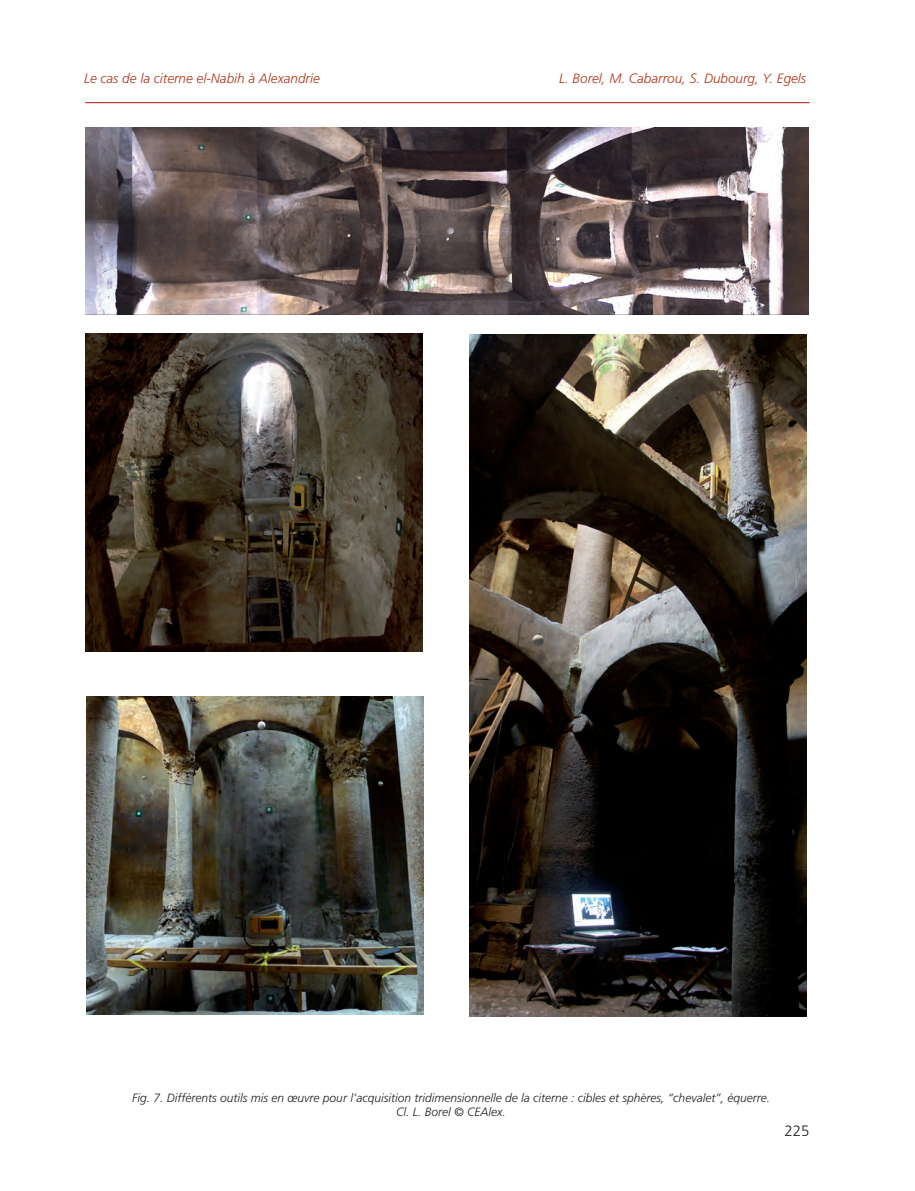
<style>
.page{position:relative;width:915px;height:1191px;background:#fff}
.page>*{position:absolute;margin:0;border:0;box-sizing:border-box;transform-origin:0 0}
.t1{font:300 15px "Frutiger";color:#231f20}
.t2{font:italic 300 13.5px "Frutiger";color:#ad371a}
.t3{font:italic 300 12px/14.4px "Frutiger";color:#231f20;text-align:center}
</style>
<div class="page">
<hr style="left:85px;top:102px;width:724px;height:1px;background:#ad371a">
<img style="left:85px;top:128px;width:723px;height:186px">
<img style="left:86px;top:333px;width:336px;height:318px">
<img style="left:87px;top:696px;width:337px;height:318px">
<img style="left:469px;top:335px;width:337px;height:681px">
<p class="t2" style="left:84px;top:70px;width:237px">Le cas de la citerne el-Nabih à Alexandrie</p>
<p class="t2" style="left:559px;top:70px;width:248px">L. Borel, M. Cabarrou, S. Dubourg, Y. Egels</p>
<p class="t3" style="left:132px;top:1090px;width:639px">Fig. 7. Différents outils mis en œuvre pour l’acquisition tridimensionnelle de la citerne : cibles et sphères, “chevalet”, équerre.<br>Cl. L. Borel © CEAlex.</p>
<p class="t1" style="left:784px;top:1122px;width:27px">225</p>
</div>
